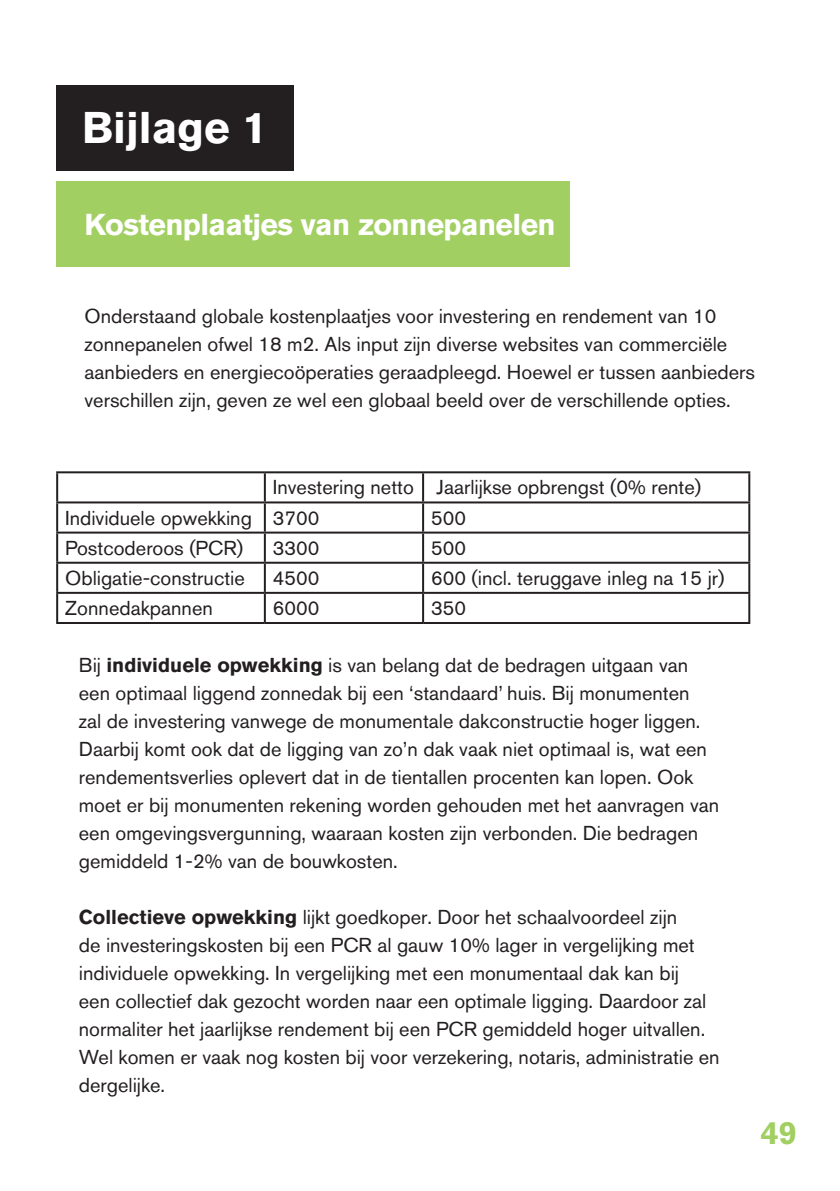
<style>
.page{position:relative;width:840px;height:1191px;background:#fff}
.page>*{position:absolute;margin:0;border:0;box-sizing:border-box;transform-origin:0 0}
.Kop_wit_groot{font:700 44px "Akzidenz Grotesk BQ";color:#fff}
.t1{font:700 32px "Akzidenz Grotesk BQ";color:#a2cf62}
.Kop_wit_groot-2{font:700 30px "Akzidenz Grotesk BQ";letter-spacing:-.02em;color:#fff}
.t2{font:20px/28px "Akzidenz Grotesk BQ";color:#231f20}
.s1{font-weight:700}
</style>
<div class="page">
<hr style="left:56px;top:471px;width:209px;height:2px;background:#231f20">
<hr style="left:56px;top:473px;width:2px;height:28px;background:#231f20">
<hr style="left:265px;top:471px;width:158px;height:2px;background:#231f20">
<hr style="left:264px;top:473px;width:2px;height:28px;background:#231f20">
<hr style="left:423px;top:471px;width:326px;height:2px;background:#231f20">
<hr style="left:422px;top:473px;width:2px;height:28px;background:#231f20">
<hr style="left:747px;top:473px;width:2px;height:28px;background:#231f20">
<hr style="left:56px;top:501px;width:209px;height:2px;background:#231f20">
<hr style="left:56px;top:503px;width:2px;height:28px;background:#231f20">
<hr style="left:265px;top:501px;width:158px;height:2px;background:#231f20">
<hr style="left:264px;top:503px;width:2px;height:28px;background:#231f20">
<hr style="left:423px;top:501px;width:326px;height:2px;background:#231f20">
<hr style="left:422px;top:503px;width:2px;height:28px;background:#231f20">
<hr style="left:747px;top:503px;width:2px;height:28px;background:#231f20">
<hr style="left:56px;top:531px;width:209px;height:2px;background:#231f20">
<hr style="left:56px;top:533px;width:2px;height:29px;background:#231f20">
<hr style="left:265px;top:531px;width:158px;height:2px;background:#231f20">
<hr style="left:264px;top:533px;width:2px;height:29px;background:#231f20">
<hr style="left:423px;top:531px;width:326px;height:2px;background:#231f20">
<hr style="left:422px;top:533px;width:2px;height:29px;background:#231f20">
<hr style="left:747px;top:533px;width:2px;height:29px;background:#231f20">
<hr style="left:56px;top:562px;width:209px;height:2px;background:#231f20">
<hr style="left:56px;top:564px;width:2px;height:28px;background:#231f20">
<hr style="left:265px;top:562px;width:158px;height:2px;background:#231f20">
<hr style="left:264px;top:564px;width:2px;height:28px;background:#231f20">
<hr style="left:423px;top:562px;width:326px;height:2px;background:#231f20">
<hr style="left:422px;top:564px;width:2px;height:28px;background:#231f20">
<hr style="left:747px;top:564px;width:2px;height:28px;background:#231f20">
<hr style="left:56px;top:592px;width:209px;height:2px;background:#231f20">
<hr style="left:56px;top:594px;width:2px;height:28px;background:#231f20">
<hr style="left:265px;top:592px;width:158px;height:2px;background:#231f20">
<hr style="left:264px;top:594px;width:2px;height:28px;background:#231f20">
<hr style="left:423px;top:592px;width:326px;height:2px;background:#231f20">
<hr style="left:422px;top:594px;width:2px;height:28px;background:#231f20">
<hr style="left:747px;top:594px;width:2px;height:28px;background:#231f20">
<hr style="left:56px;top:622px;width:209px;height:2px;background:#231f20">
<hr style="left:265px;top:622px;width:158px;height:2px;background:#231f20">
<hr style="left:423px;top:622px;width:326px;height:2px;background:#231f20">
<div style="left:56px;top:181px;width:513px;height:85px;background:#a2cf62"></div>
<div style="left:56px;top:85px;width:237px;height:85px;background:#231f20"></div>
<p class="Kop_wit_groot" style="left:82px;top:102px;width:187px">Bijlage 1</p>
<p class="Kop_wit_groot-2" style="left:84px;top:207px;width:472px">Kostenplaatjes van zonnepanelen</p>
<p class="t2" style="left:84px;top:302px;width:671px">Onderstaand globale kostenplaatjes voor investering en rendement van 10 zonnepanelen ofwel 18 m2. Als input zijn diverse websites van commerciële aanbieders en energiecoöperaties geraadpleegd. Hoewel er tussen aanbieders verschillen zijn, geven ze wel een globaal beeld over de verschillende opties.</p>
<p class="t2" style="left:273px;top:473px;width:142px">Investering netto</p>
<p class="t2" style="left:436px;top:473px;width:266px">Jaarlijkse opbrengst (0% rente)</p>
<p class="t2" style="left:65px;top:503px;width:188px">Individuele opwekking</p>
<p class="t2" style="left:273px;top:503px;width:48px">3700</p>
<p class="t2" style="left:431px;top:503px;width:36px">500</p>
<p class="t2" style="left:65px;top:533px;width:179px">Postcoderoos (PCR)</p>
<p class="t2" style="left:273px;top:533px;width:48px">3300</p>
<p class="t2" style="left:431px;top:533px;width:36px">500</p>
<p class="t2" style="left:65px;top:564px;width:181px">Obligatie-constructie</p>
<p class="t2" style="left:273px;top:564px;width:48px">4500</p>
<p class="t2" style="left:431px;top:564px;width:295px">600 (incl. teruggave inleg na 15 jr)</p>
<p class="t2" style="left:65px;top:594px;width:149px">Zonnedakpannen</p>
<p class="t2" style="left:273px;top:594px;width:48px">6000</p>
<p class="t2" style="left:431px;top:594px;width:36px">350</p>
<p class="t2" style="left:79px;top:651px;width:641px">Bij <span class="s1">individuele opwekking</span> is van belang dat de bedragen uitgaan van een optimaal liggend zonnedak bij een ‘standaard’ huis. Bij monumenten<br>zal de investering vanwege de monumentale dakconstructie hoger liggen.<br>Daarbij komt ook dat de ligging van zo’n dak vaak niet optimaal is, wat een rendementsverlies oplevert dat in de tientallen procenten kan lopen. Ook moet er bij monumenten rekening worden gehouden met het aanvragen van een omgevingsvergunning, waaraan kosten zijn verbonden. Die bedragen gemiddeld 1-2% van de bouwkosten.</p>
<p class="t2" style="left:79px;top:903px;width:642px"><span class="s1">Collectieve opwekking</span> lijkt goedkoper. Door het schaalvoordeel zijn<br>de investeringskosten bij een PCR al gauw 10% lager in vergelijking met individuele opwekking. In vergelijking met een monumentaal dak kan bij<br>een collectief dak gezocht worden naar een optimale ligging. Daardoor zal normaliter het jaarlijkse rendement bij een PCR gemiddeld hoger uitvallen.<br>Wel komen er vaak nog kosten bij voor verzekering, notaris, administratie en dergelijke.</p>
<h2 class="t1" style="left:760px;top:1114px;width:37px">49</h2>
</div>
